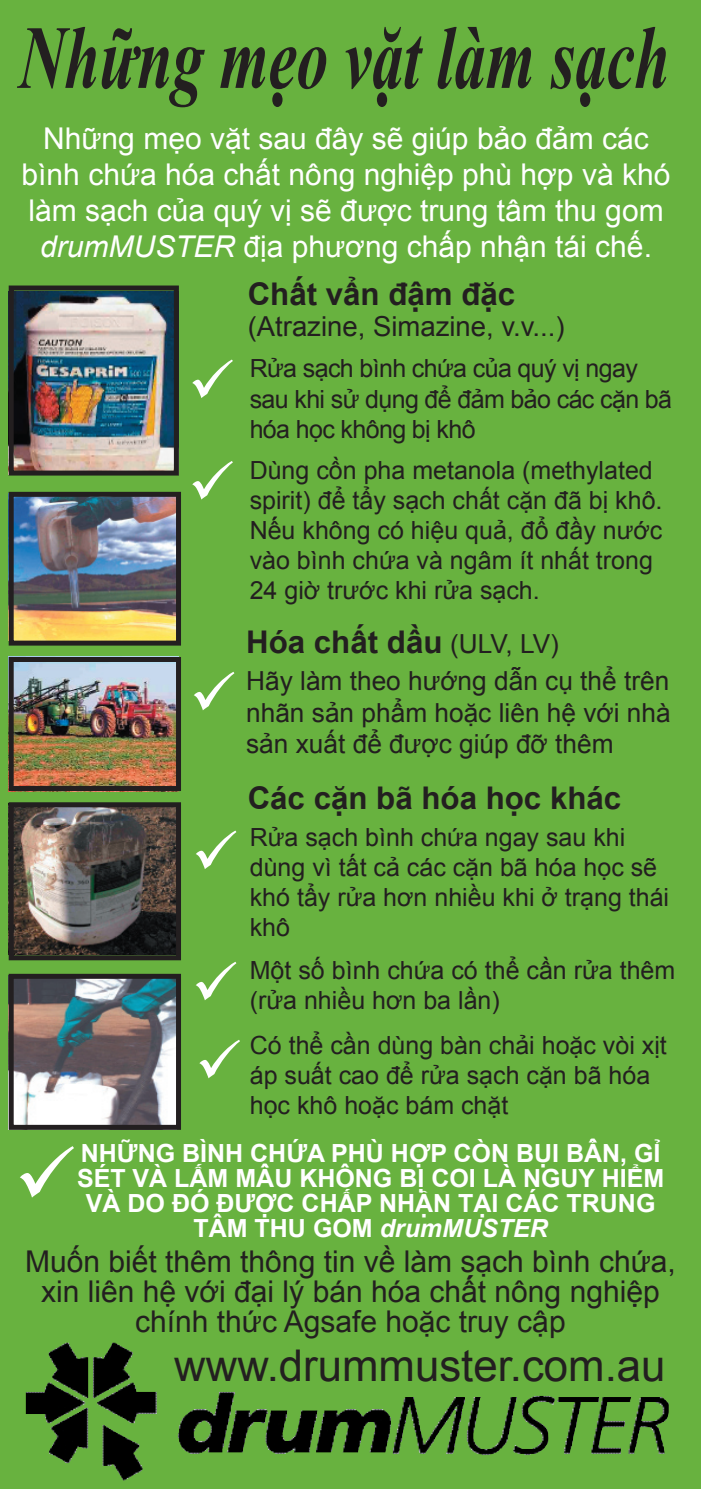
<style>
.page{position:relative;width:701px;height:1489px;background:#68b23f}
.page>*{position:absolute;margin:0;border:0;box-sizing:border-box;transform-origin:0 0}
.t1{font:italic 700 90px "Times New Roman";color:#231f20;scale:.7 1}
.t2{font:43.75px "Arial";color:#231f20}
.t3{font:700 31.25px "Arial";color:#231f20}
.t4{font:30px/36px "Arial";color:#fff;text-align:center}
.t5{font:30px/30px "Arial";color:#231f20;text-align:center}
.t6{font:27.5px "Arial";color:#231f20}
.t7{font:26.25px/31.5px "Arial";color:#231f20;text-align:justify}
.t8{font:25px/30px "Arial";color:#231f20}
.t9{font:700 25px/25px "Arial";color:#fff;text-align:center}
.t10{font:25px/30px "Arial";letter-spacing:-.025em;color:#231f20}
.s1{font-style:italic}
.s2{font-weight:400;font-size:26.25px}
</style>
<div class="page">
<img style="left:26px;top:1342px;width:641px;height:106px">
<img style="left:9px;top:285px;width:170px;height:190px">
<img style="left:9px;top:492px;width:172px;height:153px">
<img style="left:9px;top:657px;width:172px;height:134px">
<img style="left:9px;top:802px;width:172px;height:158px">
<svg style="left:9px;top:974px;width:172px;height:156px;background:#848588"></svg>
<h1 class="t1" style="left:19px;top:-5px;width:930px">Những mẹo vặt làm sạch</h1>
<p class="t4" style="left:22px;top:120px;width:650px">Những mẹo vặt sau đây sẽ giúp bảo đảm các bình chứa hóa chất nông nghiệp phù hợp và khó làm sạch của quý vị sẽ được trung tâm thu gom <span class="s1">drumMUSTER</span> địa phương chấp nhận tái chế.</p>
<p class="t3" style="left:248px;top:274px;width:269px">Chất vẩn đậm đặc</p>
<p class="t6" style="left:248px;top:308px;width:318px">(Atrazine, Simazine, v.v...)</p>
<p class="t10" style="left:250px;top:354px;width:424px">Rửa sạch bình chứa của quý vị ngay sau khi sử dụng để đảm bảo các cặn bã hóa học không bị khô</p>
<p class="t8" style="left:250px;top:455px;width:414px">Dùng cồn pha metanola (methylated spirit) để tẩy sạch chất cặn đã bị khô.<br>Nếu không có hiệu quả, đổ đầy nước vào bình chứa và ngâm ít nhất trong<br>24 giờ trước khi rửa sạch.</p>
<p class="t3" style="left:246px;top:621px;width:314px">Hóa chất dầu <span class="s2">(ULV, LV)</span></p>
<p class="t7" style="left:246px;top:665px;width:426px">Hãy làm theo hướng dẫn cụ thể trên nhãn sản phẩm hoặc liên hệvới nhà sản xuất để được giúp đỡ thêm</p>
<p class="t3" style="left:248px;top:777px;width:375px">Các cặn bã hóa học khác</p>
<p class="t8" style="left:250px;top:823px;width:421px">Rửa sạch bình chứa ngay sau khi dùng vì tất cả các cặn bã hóa học sẽ khó tẩy rửa hơn nhiều khi ở trạng thái khô</p>
<p class="t8" style="left:250px;top:956px;width:427px">Một số bình chứa có thể cần rửa thêm (rửa nhiều hơn ba lần)</p>
<p class="t8" style="left:250px;top:1030px;width:418px">Có thể cần dùng bàn chải hoặc vòi xịt áp suất cao để rửa sạch cặn bã hóa học khô hoặc bám chặt</p>
<p class="t9" style="left:77px;top:1141px;width:589px">NHỮNG BÌNH CHỨA PHÙ HỢP CÒN BỤI BẨN, GỈ SÉT VÀ LẤM MẦU KHÔNG BỊ COI LÀ NGUY HIỂM VÀ DO ĐÓ ĐƯỢC CHẤP NHẬN TẠI CÁC TRUNG TÂM THU GOM <span class="s1">drumMUSTER</span></p>
<p class="t5" style="left:25px;top:1247px;width:652px">Muốn biết thêm thông tin về làm sạch bình chứa, xin liên hệvới đại lý bán hóa chấ́t nông nghiệ̣p chính thức Agsafe hoặc truy cập</p>
<h2 class="t2" style="left:174px;top:1337px;width:493px">www.drummuster.com.au</h2>
</div>
